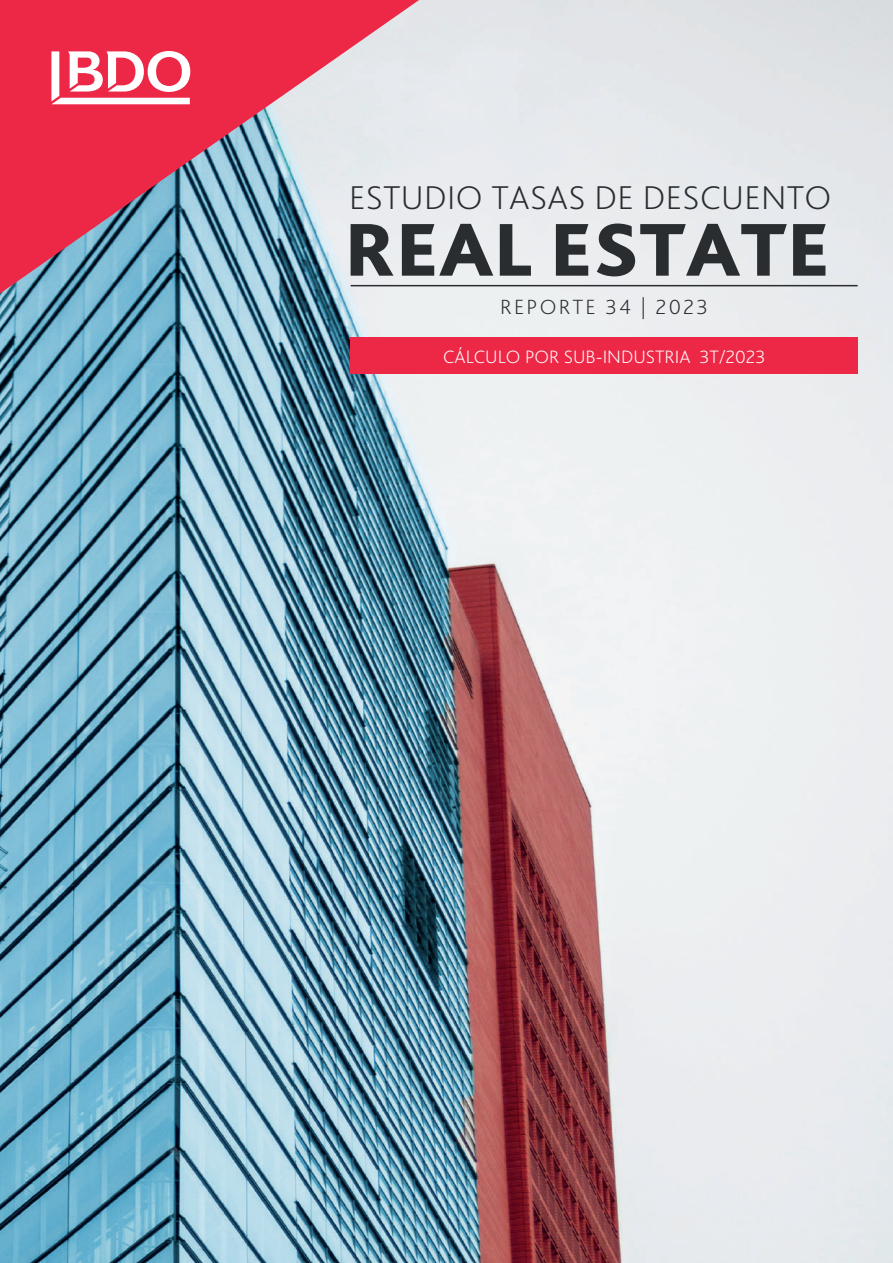
<style>
.page{position:relative;width:893px;height:1263px;background:#fff}
.page>*{position:absolute;margin:0;border:0;box-sizing:border-box;transform-origin:0 0}
.t1{font:800 78.3px "Bliss Pro";color:#292d2f;scale:1.05 1}
.t2{font:200 34.5px "Bliss Pro";letter-spacing:.01em;color:#292d2f;scale:1.05 1}
.t3{font:200 21.6px "Bliss Pro";letter-spacing:.095em;color:#292d2f;scale:1.05 1}
.t4{font:200 18.75px "Bliss Pro";color:#fff;scale:1.05 1}
</style>
<div class="page">
<img style="left:0;top:0;width:893px;height:1263px">
<hr style="left:351px;top:285px;width:507px;height:1px;background:#292d2f">
<div style="left:351px;top:337px;width:507px;height:37px;background:#ed2847"></div>
<svg style="left:0;top:0;width:419px;height:294px;background:#c77b90"></svg>
<svg style="left:51px;top:51px;width:139px;height:53px"></svg>
<h2 class="t2" style="left:349px;top:176px;width:461px">ESTUDIO TASAS DE DESCUENTO</h2>
<h1 class="t1" style="left:344px;top:201px;width:464px">REAL ESTATE</h1>
<p class="t3" style="left:500px;top:293px;width:199px">REPORTE 34 | 2023</p>
<p class="t4" style="left:443px;top:345px;width:309px">CÁLCULO POR SUB-INDUSTRIA 3T/2023</p>
</div>
